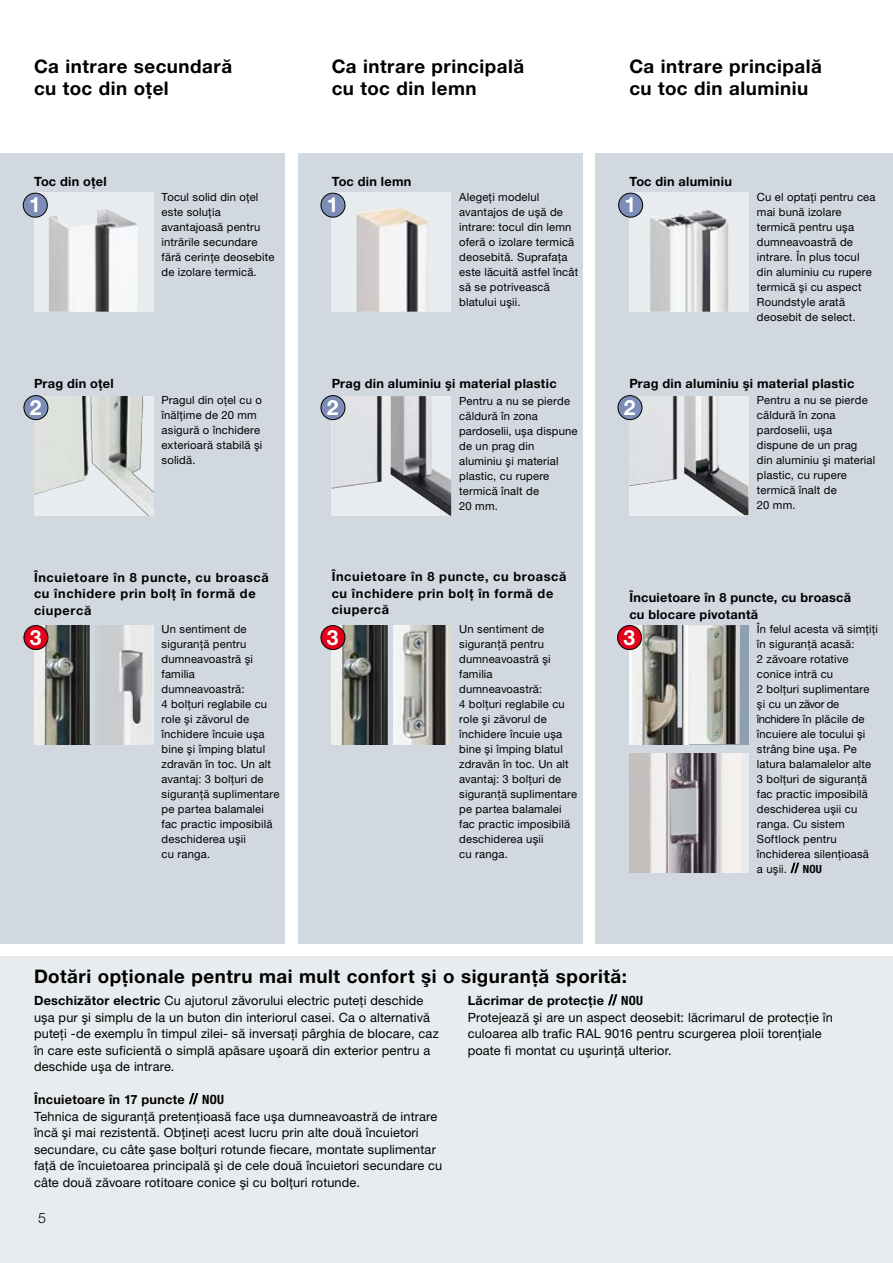
<style>
.page{position:relative;width:893px;height:1263px;background:#fff}
.page>*{position:absolute;margin:0;border:0;box-sizing:border-box;transform-origin:0 0}
.t1{font:700 21px "Hoermann Helvetica Neue";color:#fff}
.t2{font:700 18.75px/22.5px "Hoermann Helvetica Neue";letter-spacing:.025em;color:#000}
.t3{font:300 14.25px "Hoermann Helvetica Neue";color:#000}
.t4{font:12.75px/16.5px "Hoermann Helvetica Neue Rm";letter-spacing:.01em;color:#000}
.t5{font:700 12.75px/16.5px "Hoermann Helvetica Neue";letter-spacing:.025em;color:#000}
.t6{font:700 12.75px/16.5px "Hoermann Helvetica Neue";letter-spacing:.05em;color:#000}
.t7{font:700 condensed 12.75px "Hoermann Helvetica Neue";letter-spacing:.015em;color:#000}
.t8{font:11.25px/15px "Hoermann Helvetica Neue Rm";letter-spacing:.015em;color:#000}
.t9{font:700 condensed 11.25px "Hoermann Helvetica Neue";color:#000}
.s1{font-family:"Hoermann Helvetica Neue";font-weight:700}
</style>
<div class="page">
<div style="left:0;top:957px;width:893px;height:306px;background:#e8ecee"></div>
<div style="left:0;top:153px;width:285px;height:791px;background:#d2d8e0"></div>
<div style="left:298px;top:153px;width:285px;height:791px;background:#d2d8e0"></div>
<div style="left:595px;top:153px;width:298px;height:791px;background:#d2d8e0"></div>
<div style="left:34px;top:193px;width:119px;height:119px;background:#e8ecee"></div>
<img style="left:49px;top:209px;width:89px;height:103px">
<div style="left:629px;top:193px;width:119px;height:119px;background:#e8ecee"></div>
<img style="left:650px;top:209px;width:79px;height:103px">
<div style="left:23px;top:193px;width:24px;height:24px;background:#7d8db7;border-radius:50%"></div>
<div style="left:23px;top:193px;width:25px;height:25px;border:1px solid #000;border-radius:50%"></div>
<div style="left:619px;top:193px;width:24px;height:24px;background:#7d8db7;border-radius:50%"></div>
<div style="left:618px;top:193px;width:25px;height:25px;border:1px solid #000;border-radius:50%"></div>
<img style="left:34px;top:396px;width:119px;height:119px">
<img style="left:332px;top:396px;width:119px;height:120px">
<div style="left:24px;top:396px;width:24px;height:24px;background:#7d8db7;border-radius:50%"></div>
<div style="left:23px;top:395px;width:25px;height:25px;border:1px solid #000;border-radius:50%"></div>
<div style="left:321px;top:396px;width:24px;height:24px;background:#7d8db7;border-radius:50%"></div>
<div style="left:320px;top:395px;width:25px;height:25px;border:1px solid #000;border-radius:50%"></div>
<svg style="left:790px;top:863px;width:9px;height:10px"></svg>
<div style="left:332px;top:193px;width:119px;height:119px;background:#e8ecee"></div>
<img style="left:356px;top:207px;width:72px;height:105px">
<div style="left:321px;top:193px;width:24px;height:24px;background:#7d8db7;border-radius:50%"></div>
<div style="left:320px;top:193px;width:25px;height:25px;border:1px solid #000;border-radius:50%"></div>
<img style="left:629px;top:396px;width:119px;height:119px">
<img style="left:629px;top:625px;width:60px;height:119px">
<svg style="left:689px;top:625px;width:59px;height:119px;background:#a8aba9"></svg>
<div style="left:629px;top:753px;width:119px;height:119px;background:#e8ecee"></div>
<img style="left:629px;top:753px;width:111px;height:119px">
<div style="left:618px;top:396px;width:24px;height:24px;background:#7d8db7;border-radius:50%"></div>
<div style="left:617px;top:395px;width:25px;height:25px;border:1px solid #000;border-radius:50%"></div>
<img style="left:34px;top:625px;width:56px;height:119px">
<svg style="left:95px;top:625px;width:58px;height:119px;fill:#cacdd0"></svg>
<img style="left:332px;top:625px;width:56px;height:119px">
<svg style="left:393px;top:625px;width:58px;height:119px;background:#a3a29e"></svg>
<div style="left:677px;top:625px;width:5px;height:102px;background:#d2d8e0"></div>
<svg style="left:189px;top:1093px;width:9px;height:11px"></svg>
<svg style="left:608px;top:994px;width:9px;height:11px"></svg>
<div style="left:24px;top:625px;width:24px;height:25px;background:#e2001a;border-radius:50%"></div>
<div style="left:23px;top:625px;width:25px;height:25px;border:1px solid #000;border-radius:50%"></div>
<div style="left:618px;top:625px;width:24px;height:25px;background:#e2001a;border-radius:50%"></div>
<div style="left:617px;top:625px;width:25px;height:25px;border:1px solid #000;border-radius:50%"></div>
<div style="left:321px;top:625px;width:24px;height:25px;background:#e2001a;border-radius:50%"></div>
<div style="left:320px;top:625px;width:25px;height:25px;border:1px solid #000;border-radius:50%"></div>
<h2 class="t2" style="left:34px;top:54px;width:200px">Ca intrare secundară cu toc din oţel</h2>
<h2 class="t2" style="left:332px;top:54px;width:194px">Ca intrare principală cu toc din lemn</h2>
<h2 class="t2" style="left:629px;top:54px;width:194px">Ca intrare principală cu toc din aluminiu</h2>
<p class="t5" style="left:34px;top:172px;width:74px">Toc din oţel</p>
<p class="t5" style="left:332px;top:172px;width:81px">Toc din lemn</p>
<h1 class="t1" style="left:327px;top:190px;width:13px">1</h1>
<p class="t8" style="left:459px;top:188px;width:121px">Alegeţi modelul avantajos de uşă de intrare: tocul din lemn oferă o izolare termică deosebită. Suprafaţa este lăcuită astfel încât să se potrivească blatului uşii.</p>
<p class="t5" style="left:629px;top:172px;width:104px">Toc din aluminiu</p>
<p class="t8" style="left:162px;top:188px;width:114px">Tocul solid din oţel este soluţia avantajoasă pentru intrările secundare fără cerinţe deosebite de izolare termică.</p>
<p class="t8" style="left:757px;top:188px;width:120px">Cu el optaţi pentru cea mai bună izolare termică pentru uşa dumneavoastră de intrare. În plus tocul din aluminiu cu rupere termică şi cu aspect<br>Roundstyle arată deosebit de select.</p>
<h1 class="t1" style="left:29px;top:190px;width:13px">1</h1>
<h1 class="t1" style="left:624px;top:190px;width:13px">1</h1>
<p class="t5" style="left:34px;top:374px;width:81px">Prag din oţel</p>
<p class="t5" style="left:332px;top:374px;width:226px">Prag din aluminiu şi material plastic</p>
<p class="t5" style="left:629px;top:374px;width:226px">Prag din aluminiu şi material plastic</p>
<h1 class="t1" style="left:30px;top:392px;width:13px">2</h1>
<h1 class="t1" style="left:327px;top:392px;width:13px">2</h1>
<p class="t8" style="left:162px;top:392px;width:102px">Pragul din oţel cu o înălţime de 20 mm asigură o închidere exterioară stabilă şi solidă.</p>
<p class="t8" style="left:459px;top:392px;width:120px">Pentru a nu se pierde căldură în zona pardoselii, uşa dispune de un prag din aluminiu şi material plastic, cu rupere termică înalt de<br>20 mm.</p>
<p class="t8" style="left:757px;top:392px;width:120px">Pentru a nu se pierde căldură în zona pardoselii, uşa dispune de un prag din aluminiu şi material plastic, cu rupere termică înalt de<br>20 mm.</p>
<h1 class="t1" style="left:624px;top:392px;width:13px">2</h1>
<p class="t6" style="left:332px;top:567px;width:236px">Încuietoare în 8 puncte, cu broască cu închidere prin bolţ în formă de ciupercă</p>
<p class="t6" style="left:34px;top:568px;width:236px">Încuietoare în 8 puncte, cu broască cu închidere prin bolţ în formă de ciupercă</p>
<p class="t5" style="left:629px;top:589px;width:223px">Încuietoare în 8 puncte, cu broască cu blocare pivotantă</p>
<p class="t8" style="left:459px;top:621px;width:119px">Un sentiment de siguranţă pentru dumneavoastră şi familia dumneavoastră:<br>4 bolţuri reglabile cu role şi zăvorul de închidere încuie uşa bine şi împing blatul zdravăn în toc. Un alt avantaj: 3 bolţuri de siguranţă suplimentare pe partea balamalei fac practic imposibilă deschiderea uşii<br>cu ranga.</p>
<p class="t8" style="left:757px;top:621px;width:123px">În felul acesta vă simţiţi în siguranţă acasă:<br>2 zăvoare rotative conice intră cu<br>2 bolţuri suplimentare şi cu un zăvor de închidere în plăcile de încuiere ale tocului şi strâng bine uşa. Pe latura balamalelor alte<br>3 bolţuri de siguranţă fac practic imposibilă deschiderea uşii cu ranga. Cu sistem<br>Softlock pentru închiderea silenţioasă<br>a uşii.</p>
<p class="t8" style="left:162px;top:621px;width:119px">Un sentiment de siguranţă pentru dumneavoastră şi familia dumneavoastră:<br>4 bolţuri reglabile cu role şi zăvorul de închidere încuie uşa bine şi împing blatul zdravăn în toc. Un alt avantaj: 3 bolţuri de siguranţă suplimentare pe partea balamalei fac practic imposibilă deschiderea uşii<br>cu ranga.</p>
<h1 class="t1" style="left:30px;top:622px;width:13px">3</h1>
<h1 class="t1" style="left:327px;top:622px;width:13px">3</h1>
<h1 class="t1" style="left:623px;top:622px;width:13px">3</h1>
<p class="t9" style="left:803px;top:861px;width:21px">NOU</p>
<h2 class="t2" style="left:34px;top:964px;width:594px">Dotări opţionale pentru mai mult confort şi o siguranţă sporită:</h2>
<p class="t4" style="left:34px;top:991px;width:406px"><span class="s1">Deschizător electric</span> Cu ajutorul zăvorului electric puteţi deschide uşa pur şi simplu de la un buton din interiorul casei. Ca o alternativă puteţi -de exemplu în timpul zilei- să inversaţi pârghia de blocare, caz în care este suficientă o simplă apăsare uşoară din exterior pentru a deschide uşa de intrare.</p>
<p class="t5" style="left:34px;top:1090px;width:152px">Încuietoare în 17 puncte</p>
<p class="t7" style="left:202px;top:1091px;width:23px">NOU</p>
<p class="t4" style="left:34px;top:1107px;width:410px">Tehnica de siguranţă pretenţioasă face uşa dumneavoastră de intrare încă şi mai rezistentă. Obţineţi acest lucru prin alte două încuietori secundare, cu câte şase bolţuri rotunde fiecare, montate suplimentar faţă de încuietoarea principală şi de cele două încuietori secundare cu câte două zăvoare rotitoare conice şi cu bolţuri rotunde.</p>
<p class="t3" style="left:38px;top:1207px;width:9px">5</p>
<p class="t5" style="left:468px;top:992px;width:138px">Lăcrimar de protecţie</p>
<p class="t7" style="left:621px;top:992px;width:23px">NOU</p>
<p class="t4" style="left:468px;top:1008px;width:367px">Protejează şi are un aspect deosebit: lăcrimarul de protecţie în culoarea alb trafic RAL 9016 pentru scurgerea ploii torenţiale poate fi montat cu uşurinţă ulterior.</p>
</div>
